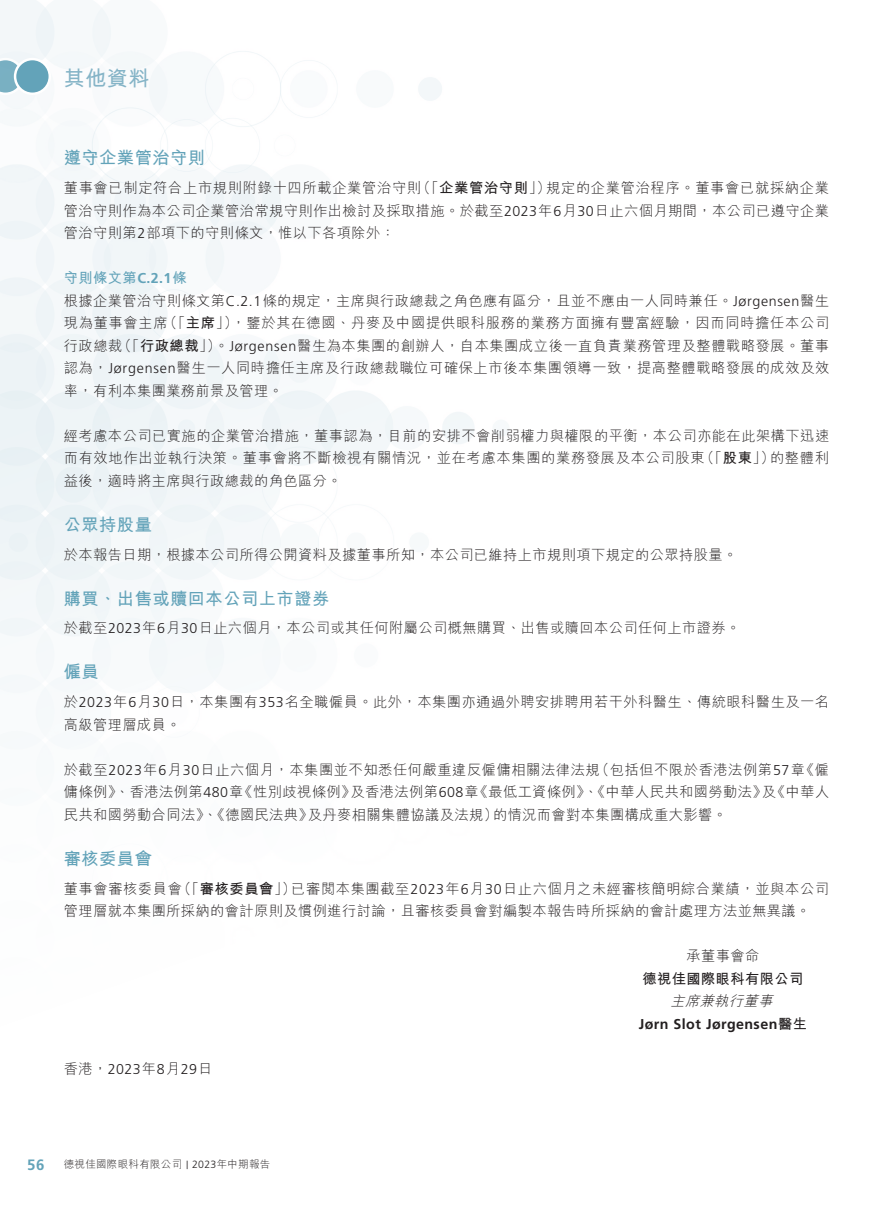
<style>
.page{position:relative;width:893px;height:1212px;background:#fff}
.page>*{position:absolute;margin:0;border:0;box-sizing:border-box;transform-origin:0 0}
.t1{font:700 21px "M Hei HK";color:#85b4c7}
.t2{font:700 17.25px "M Hei HK";letter-spacing:.03em;color:#63a3b9}
.t3{font:700 15px "Frutiger LT Std";color:#63a3b9}
.t4{font:300 14.25px/22.5px "M Hei HK";letter-spacing:.03em;color:#231f20;text-align:justify}
.t5{font:700 14.25px "Frutiger LT Std";letter-spacing:.03em;color:#231f20}
.t6{font:300 14.25px "Frutiger LT Std";letter-spacing:.03em;color:#231f20}
.t7{font:700 14.25px "M Hei HK";letter-spacing:.03em;color:#231f20}
.t8{font:italic 300 14.25px "M Hei HK";color:#231f20}
.t9{font:300 10.5px "M Hei HK";letter-spacing:.03em;color:#231f20}
.s1{font-weight:700}
.s2{font-family:"Frutiger LT Std"}
.s3{font-weight:700;color:#63a3b9}
.s4{font-family:"Frutiger LT Std";font-weight:700;color:#63a3b9}
.s5{font-family:"M Hei HK"}
.s6{font-family:"Frutiger LT Std";font-size:8.4px}
</style>
<div class="page">
<svg style="left:0;top:58px;width:24px;height:37px"></svg>
<div style="left:15px;top:59px;width:35px;height:35px;background:#63a3b9;border-radius:50%"></div>
<div style="left:14px;top:58px;width:37px;height:37px;border:2px solid #fff;border-radius:50%"></div>
<h1 class="t1" style="left:64px;top:63px;width:87px">其他資料</h1>
<p class="t2" style="left:64px;top:145px;width:143px">遵守企業管治守則</p>
<p class="t4" style="left:64px;top:176px;width:767px">董事會已制定符合上市規則附錄十四所載企業管治守則（「<span class="s1">企業管治守則</span>」）規定的企業管治程序。董事會已就採納企業管治守則作為本公司企業管治常規守則作出檢討及採取措施。於截至<span class="s2">2023</span>年<span class="s2">6</span>月<span class="s2">30</span>日止六個月期間，本公司已遵守企業管治守則第<span class="s2">2</span>部項下的守則條文，惟以下各項除外：</p>
<p class="t4" style="left:64px;top:266px;width:767px;text-align:left"><span class="s3">守則條文第</span><span class="s4">C.2.1</span><span class="s3">條<br></span>根據企業管治守則條文第<span class="s2">C.2.1</span>條的規定，主席與行政總裁之角色應有區分，且並不應由一人同時兼任。<span class="s2">Jørgensen</span>醫生現為董事會主席（「<span class="s1">主席</span>」），鑒於其在德國、丹麥及中國提供眼科服務的業務方面擁有豐富經驗，因而同時擔任本公司行政總裁（「<span class="s1">行政總裁</span>」）。<span class="s2">Jørgensen</span>醫生為本集團的創辦人，自本集團成立後一直負責業務管理及整體戰略發展。董事認為，<span class="s2">Jørgensen</span>醫生一人同時擔任主席及行政總裁職位可確保上市後本集團領導一致，提高整體戰略發展的成效及效率，有利本集團業務前景及管理。</p>
<p class="t4" style="left:64px;top:424px;width:767px">經考慮本公司已實施的企業管治措施，董事認為，目前的安排不會削弱權力與權限的平衡，本公司亦能在此架構下迅速而有效地作出並執行決策。董事會將不斷檢視有關情況，並在考慮本集團的業務發展及本公司股東（「<span class="s1">股東</span>」）的整體利益後，適時將主席與行政總裁的角色區分。</p>
<p class="t2" style="left:64px;top:512px;width:90px">公眾持股量</p>
<p class="t4" style="left:64px;top:543px;width:675px">於本報告日期，根據本公司所得公開資料及據董事所知，本公司已維持上市規則項下規定的公眾持股量。</p>
<p class="t2" style="left:64px;top:586px;width:267px">購買、出售或贖回本公司上市證券</p>
<p class="t4" style="left:64px;top:617px;width:678px">於截至<span class="s2">2023</span>年<span class="s2">6</span>月<span class="s2">30</span>日止六個月，本公司或其任何附屬公司概無購買、出售或贖回本公司任何上市證券。</p>
<p class="t2" style="left:64px;top:659px;width:36px">僱員</p>
<p class="t4" style="left:64px;top:691px;width:767px">於<span class="s2">2023</span>年<span class="s2">6</span>月<span class="s2">30</span>日，本集團有<span class="s2">353</span>名全職僱員。此外，本集團亦通過外聘安排聘用若干外科醫生、傳統眼科醫生及一名高級管理層成員。</p>
<p class="t4" style="left:64px;top:758px;width:767px">於截至<span class="s2">2023</span>年<span class="s2">6</span>月<span class="s2">30</span>日止六個月，本集團並不知悉任何嚴重違反僱傭相關法律法規（包括但不限於香港法例第<span class="s2">57</span>章《僱傭條例》、香港法例第<span class="s2">480</span>章《性別歧視條例》及香港法例第<span class="s2">608</span>章《最低工資條例》、《中華人民共和國勞動法》及《中華人民共和國勞動合同法》、《德國民法典》及丹麥相關集體協議及法規）的情況而會對本集團構成重大影響。</p>
<p class="t2" style="left:64px;top:846px;width:90px">審核委員會</p>
<p class="t4" style="left:64px;top:877px;width:767px">董事會審核委員會（「<span class="s1">審核委員會</span>」）已審閱本集團截至<span class="s2">2023</span>年<span class="s2">6</span>月<span class="s2">30</span>日止六個月之未經審核簡明綜合業績，並與本公司管理層就本集團所採納的會計原則及慣例進行討論，且審核委員會對編製本報告時所採納的會計處理方法並無異議。</p>
<p class="t4" style="left:686px;top:944px;width:74px">承董事會命</p>
<p class="t7" style="left:642px;top:968px;width:162px">德視佳國際眼科有限公司</p>
<p class="t8" style="left:670px;top:994px;width:107px">主席兼執行董事</p>
<p class="t5" style="left:639px;top:1015px;width:170px">Jørn Slot Jørgensen<span class="s5">醫生</span></p>
<p class="t6" style="left:64px;top:1061px;width:150px"><span class="s5">香港，</span>2023<span class="s5">年</span>8<span class="s5">月</span>29<span class="s5">日</span></p>
<p class="t3" style="left:27px;top:1155px;width:19px">56</p>
<p class="t9" style="left:64px;top:1159px;width:208px">德視佳國際眼科有限公司 <span class="s6">|</span> <span class="s2">2023</span>年中期報告</p>
</div>
